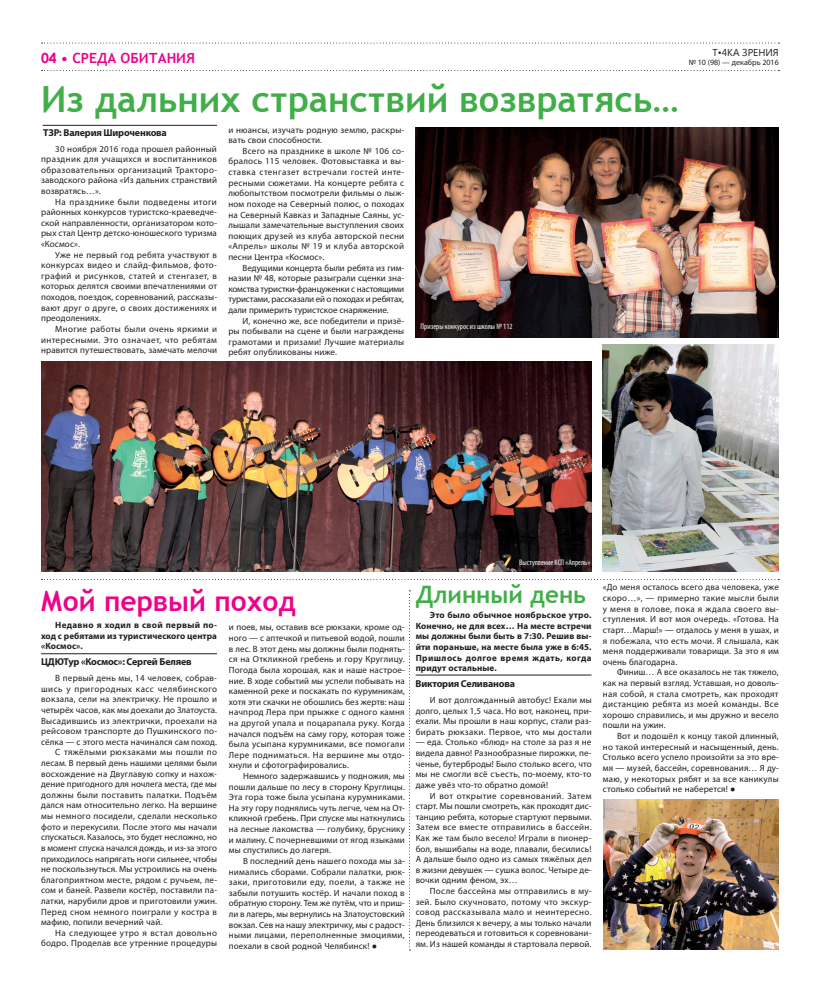
<style>
.page{position:relative;width:820px;height:993px;background:#fff}
.page>*{position:absolute;margin:0;border:0;box-sizing:border-box;transform-origin:0 0}
.t1{font:700 36px "Trebuchet MS";color:#40ae49}
.t2{font:700 28px "Trebuchet MS";color:#ed028c}
.t3{font:700 24px "Trebuchet MS";color:#40ae49}
.t4{font:700 14px "Trebuchet MS";color:#ed028c}
.t5{font:700 10px "Myriad Pro";letter-spacing:-.02em;color:#231f20}
.t6{font:10px "Segoe UI";color:#231f20}
.t7{font:9px/10.6px "Myriad Pro";letter-spacing:.01em;color:#231f20;text-align:justify}
.t8{font:700 9px/10.6px "Myriad Pro";letter-spacing:.01em;color:#231f20;text-align:justify}
.t9{font:9px "Myriad Pro";letter-spacing:.03em;color:#231f20}
.t10{font:9px "Myriad Pro";letter-spacing:.035em;color:#231f20}
.t11{font:9px "Myriad Pro";letter-spacing:.05em;color:#231f20}
.t12{font:9px "Myriad Pro";letter-spacing:.04em;color:#231f20}
.t13{font:9px "Myriad Pro";letter-spacing:.045em;color:#231f20}
.t14{font:condensed 8px "Myriad Pro";color:#fff}
.t15{font:8px "Myriad Pro";color:#231f20}
.s1{font-family:"Century Gothic"}
.s2{font-family:"Palatino Linotype";font-weight:700}
</style>
<div class="page">
<svg style="left:42px;top:43px;width:737px;height:1px"></svg>
<svg style="left:42px;top:70px;width:737px;height:1px"></svg>
<hr style="left:41px;top:653px;width:176px;height:1px;background:#231f20">
<hr style="left:43px;top:125px;width:174px;height:1px;background:#231f20">
<img style="left:415px;top:127px;width:363px;height:210px">
<img style="left:41px;top:361px;width:550px;height:210px">
<img style="left:602px;top:344px;width:176px;height:227px">
<img style="left:603px;top:799px;width:175px;height:150px">
<hr style="left:415px;top:674px;width:176px;height:1px;background:#231f20">
<svg style="left:409px;top:590px;width:1px;height:360px"></svg>
<h3 class="t4" style="left:41px;top:49px;width:155px"><span class="s1">04</span> • Среда обитания</h3>
<h1 class="t1" style="left:41px;top:76px;width:639px">Из дальних странствий возвратясь…</h1>
<p class="t7" style="left:41px;top:143px;width:177px;text-indent:14px">30 ноября 2016 года прошел районный праздник для учащихся и воспитанников образовательных организаций Тракторо&shy;заводского района «Из дальних странствий возвратясь…».</p>
<p class="t7" style="left:41px;top:196px;width:177px;text-indent:14px">На празднике были подведены итоги районных конкурсов туристско-краеведче&shy;ской направленности, организатором кото&shy;рых стал Центр детско-юношеского туризма «Космос».</p>
<p class="t7" style="left:41px;top:249px;width:177px;text-indent:14px">Уже не первый год ребята участвуют в конкурсах видео и слайд-фильмов, фото&shy;графий и рисунков, статей и стенгазет, в которых делятся своими впечатлениями от походов, поездок, соревнований, рассказы&shy;вают друг о друге, о своих достижениях и преодолениях.</p>
<p class="t7" style="left:41px;top:323px;width:177px;text-indent:14px">Многие работы были очень яркими и интересными. Это означает, что ребятам нравится путешествовать, замечать мелочи</p>
<p class="t7" style="left:228px;top:124px;width:177px">и нюансы, изучать родную землю, раскры&shy;вать свои способности.</p>
<p class="t7" style="left:228px;top:145px;width:177px;text-indent:14px">Всего на празднике в школе № 106 со&shy;бралось 115 человек. Фотовыставка и вы&shy;ставка стенгазет встречали гостей инте&shy;ресными сюжетами. На концерте ребята с любопытством посмотрели фильмы о лыж&shy;ном походе на Северный полюс, о походах на Северный Кавказ и Западные Саяны, ус&shy;лышали замечательные выступления своих поющих друзей из клуба авторской песни «Апрель» школы № 19 и клуба авторской песни Центра «Космос».</p>
<p class="t7" style="left:228px;top:262px;width:177px;text-indent:14px">Ведущими концерта были ребята из гим&shy;назии № 48, которые разыграли сценки зна&shy;комства туристки-француженки с настоящими туристами, рассказали ей о походах и ребятах, дали примерить туристское снаряжение.</p>
<p class="t7" style="left:228px;top:315px;width:177px;text-indent:14px">И, конечно же, все победители и призё&shy;ры побывали на сцене и были награждены грамотами и призами! Лучшие материалы ребят опубликованы ниже.</p>
<p class="t14" style="left:420px;top:322px;width:93px">Призеры конкурос из школы № 112</p>
<p class="t5" style="left:43px;top:126px;width:125px">ТЗР: Валерия Широченкова</p>
<p class="t6" style="left:712px;top:45px;width:68px">Т•4КА ЗРЕНИЯ</p>
<p class="t15" style="left:688px;top:57px;width:91px">№ 10 (98) — декабрь 2016</p>
<p class="t14" style="left:519px;top:557px;width:72px">Выступление КСП «Апрель»</p>
<h2 class="t2" style="left:41px;top:583px;width:256px">Мой первый поход</h2>
<p class="t8" style="left:41px;top:619px;width:177px;text-indent:14px">Недавно я ходил в свой первый по&shy;ход с ребятами из туристического центра «Космос».</p>
<p class="t7" style="left:55px;top:672px;width:163px">В первый день мы, 14 человек, собрав-</p>
<p class="t11" style="left:41px;top:683px;width:177px">шись у пригородных касс челябинского</p>
<p class="t7" style="left:41px;top:693px;width:177px">вокзала, сели на электричку. Не прошло и</p>
<p class="t7" style="left:41px;top:704px;width:177px">четырёх часов, как мы доехали до Златоуста.</p>
<p class="t9" style="left:41px;top:714px;width:177px">Высадившись из электрички, проехали на</p>
<p class="t7" style="left:41px;top:725px;width:177px">рейсовом транспорте до Пушкинского по-</p>
<p class="t7" style="left:41px;top:736px;width:177px">сёлка — с этого места начинался сам поход.</p>
<p class="t13" style="left:55px;top:746px;width:163px">С тяжёлыми рюкзаками мы пошли по</p>
<p class="t7" style="left:41px;top:757px;width:177px">лесам. В первый день нашими целями были</p>
<p class="t7" style="left:41px;top:767px;width:177px">восхождение на Двуглавую сопку и нахож-</p>
<p class="t7" style="left:41px;top:778px;width:177px">дение пригодного для ночлега места, где мы</p>
<p class="t10" style="left:41px;top:789px;width:177px">должны были поставить палатки. Подъём</p>
<p class="t7" style="left:41px;top:799px;width:177px">дался нам относительно легко. На вершине</p>
<p class="t7" style="left:41px;top:810px;width:177px">мы немного посидели, сделали несколько</p>
<p class="t7" style="left:41px;top:821px;width:177px">фото и перекусили. После этого мы начали</p>
<p class="t7" style="left:41px;top:831px;width:177px">спускаться. Казалось, это будет несложно, но</p>
<p class="t7" style="left:41px;top:842px;width:177px">в момент спуска начался дождь, и из-за этого</p>
<p class="t7" style="left:41px;top:852px;width:177px">приходилось напрягать ноги сильнее, чтобы</p>
<p class="t7" style="left:41px;top:863px;width:177px">не поскользнуться. Мы устроились на очень</p>
<p class="t7" style="left:41px;top:874px;width:177px">благоприятном месте, рядом с ручьем, ле-</p>
<p class="t7" style="left:41px;top:884px;width:177px">сом и баней. Развели костёр, поставили па-</p>
<p class="t7" style="left:41px;top:895px;width:177px">латки, нарубили дров и приготовили ужин.</p>
<p class="t9" style="left:41px;top:905px;width:177px">Перед сном немного поиграли у костра в</p>
<p class="t7" style="left:41px;top:916px;width:123px">мафию, попили вечерний чай.</p>
<p class="t12" style="left:55px;top:926px;width:163px">На следующее утро я встал довольно</p>
<p class="t7" style="left:41px;top:937px;width:177px">бодро. Проделав все утренние процедуры</p>
<p class="t5" style="left:41px;top:655px;width:152px">ЦДЮТур «Космос»: Сергей Беляев</p>
<p class="t7" style="left:229px;top:621px;width:177px">и поев, мы, оставив все рюкзаки, кроме од&shy;ного — с аптечкой и питьевой водой, пошли в лес. В этот день мы должны были поднять&shy;ся на Откликной гребень и гору Круглицу.<br>Погода была хорошая, как и наше настрое&shy;ние. В ходе событий мы успели побывать на каменной реке и поскакать по курумникам, хотя эти скачки не обошлись без жертв: наш начпрод Лера при прыжке с одного камня на другой упала и поцарапала руку. Когда начался подъём на саму гору, которая тоже была усыпана курумниками, все помогали Лере подниматься. На вершине мы отдо&shy;хнули и сфотографировались.</p>
<p class="t7" style="left:229px;top:770px;width:177px;text-indent:14px">Немного задержавшись у подножия, мы пошли дальше по лесу в сторону Круглицы.<br>Эта гора тоже была усыпана курумниками.<br>На эту гору поднялись чуть легче, чем на От&shy;кликной гребень. При спуске мы наткнулись на лесные лакомства — голубику, бруснику и малину. С почерневшими от ягод языками мы спустились до лагеря.</p>
<p class="t7" style="left:229px;top:855px;width:177px;text-indent:14px">В последний день нашего похода мы за&shy;нимались сборами. Собрали палатки, рюк&shy;заки, приготовили еду, поели, а также не забыли потушить костёр. И начали поход в обратную сторону. Тем же путём, что и приш&shy;ли в лагерь, мы вернулись на Златоустовский вокзал. Сев на нашу электричку, мы с радост&shy;ными лицами, переполненные эмоциями, поехали в свой родной Челябинск! <span class="s2">●</span></p>
<h3 class="t3" style="left:415px;top:579px;width:172px">Длинный день</h3>
<p class="t7" style="left:602px;top:582px;width:177px">«До меня осталось всего два человека, уже скоро…», — примерно такие мысли были у меня в голове, пока я ждала своего вы&shy;ступления. И вот моя очередь. «Готова. На старт…Марш!» — отдалось у меня в ушах, и я побежала, что есть мочи. Я слышала, как меня поддерживали товарищи. За это я им очень благодарна.</p>
<p class="t7" style="left:602px;top:666px;width:177px;text-indent:14px">Финиш… А все оказалось не так тяжело, как на первый взгляд. Уставшая, но доволь&shy;ная собой, я стала смотреть, как проходят дистанцию ребята из моей команды. Все хорошо справились, и мы дружно и весело пошли на ужин.</p>
<p class="t7" style="left:602px;top:730px;width:177px;text-indent:14px">Вот и подошёл к концу такой длинный, но такой интересный и насыщенный, день.<br>Столько всего успело произойти за это вре&shy;мя — музей, бассейн, соревнования… Я ду&shy;маю, у некоторых рябят и за все каникулы столько событий не наберется! <span class="s2">●</span></p>
<p class="t8" style="left:415px;top:609px;width:177px;text-indent:14px">Это было обычное ноябрьское утро.<br>Конечно, не для всех… На месте встречи мы должны были быть в 7:30. Решив вы&shy;йти пораньше, на месте была уже в 6:45.<br>Пришлось долгое время ждать, когда придут остальные.</p>
<p class="t7" style="left:415px;top:694px;width:177px;text-indent:14px">И вот долгожданный автобус! Ехали мы долго, целых 1,5 часа. Но вот, наконец, при&shy;ехали. Мы прошли в наш корпус, стали раз&shy;бирать рюкзаки. Первое, что мы достали</p>
<p class="t7" style="left:415px;top:736px;width:177px">— еда. Столько «блюд» на столе за раз я не видела давно! Разнообразные пирожки, пе&shy;ченье, бутерброды! Было столько всего, что мы не смогли всё съесть, по-моему, кто-то даже увёз что-то обратно домой!</p>
<p class="t7" style="left:415px;top:789px;width:177px;text-indent:14px">И вот открытие соревнований. Затем старт. Мы пошли смотреть, как проходят дис&shy;танцию ребята, которые стартуют первыми.<br>Затем все вместе отправились в бассейн.<br>Как же там было весело! Играли в пионер&shy;бол, вышибалы на воде, плавали, бесились!<br>А дальше было одно из самых тяжёлых дел в жизни девушек — сушка волос. Четыре де&shy;вочки одним феном, эх…</p>
<p class="t7" style="left:415px;top:885px;width:177px;text-indent:14px">После бассейна мы отправились в му&shy;зей. Было скучновато, потому что экскур&shy;совод рассказывала мало и неинтересно.<br>День близился к вечеру, а мы только начали переодеваться и готовиться к соревновани&shy;ям. Из нашей команды я стартовала первой.</p>
<p class="t5" style="left:415px;top:676px;width:101px">Виктория Селиванова</p>
</div>
